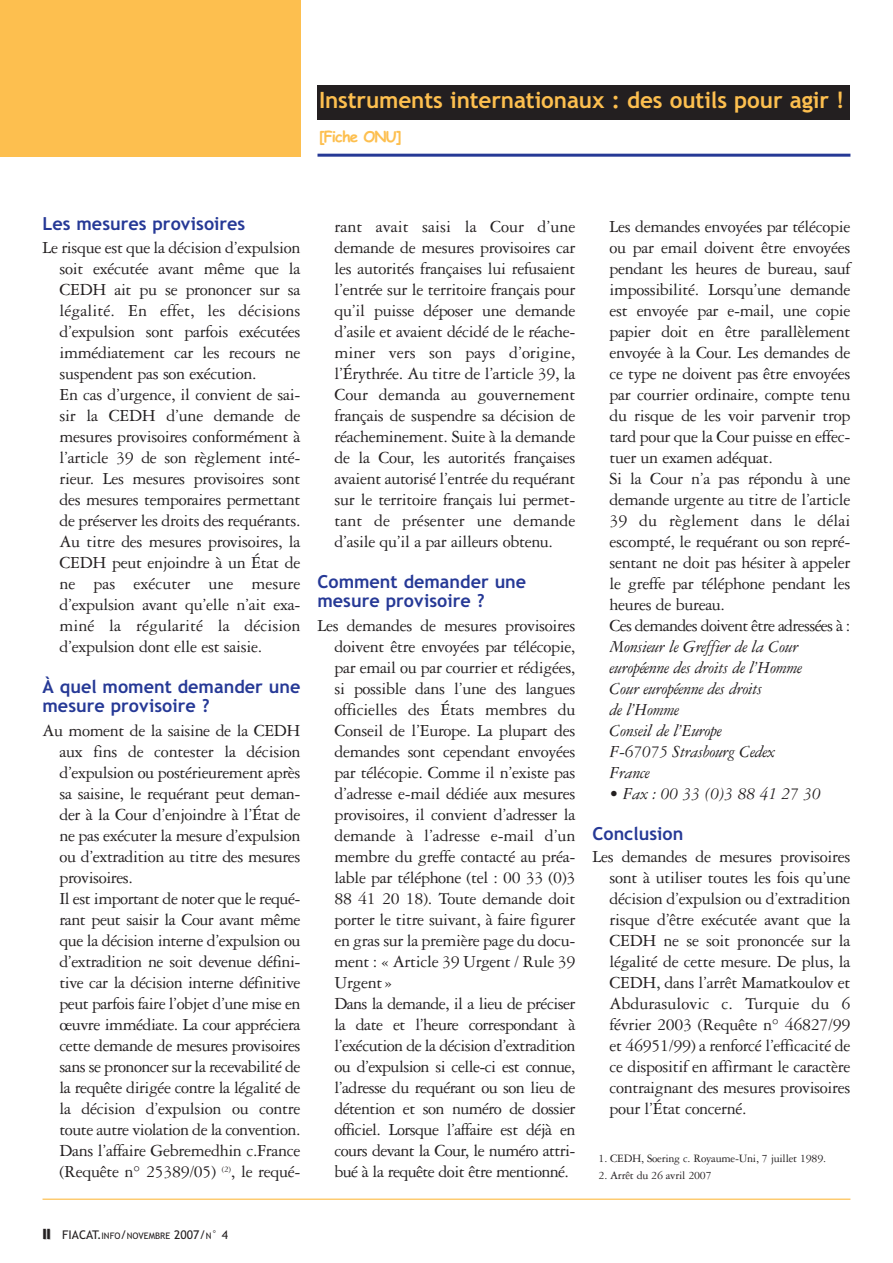
<style>
.page{position:relative;width:893px;height:1263px;background:#fff}
.page>*{position:absolute;margin:0;border:0;box-sizing:border-box;transform-origin:0 0}
.t1{font:700 22.5px "Trebuchet MS";letter-spacing:-.005em;color:#fdbf4f}
.t2{font:18px/21px "Garamond Three";letter-spacing:-.02em;color:#231f20}
.t3{font:italic 18px/21px "Garamond Three";letter-spacing:-.02em;color:#231f20}
.t4{font:700 18px/19.5px "Trebuchet MS";color:#263996}
.t5{font:700 15px "Comic Sans MS";letter-spacing:-.06em;color:#fdbf4f}
.t6{font:700 13.5px "Futura";color:#231f20}
.t7{font:12px "Garamond Three";letter-spacing:-.02em;color:#231f20}
.t8{font:12px "Trebuchet MS";color:#231f20}
.s1{font-size:9px}
</style>
<div class="page">
<hr style="left:43px;top:1198px;width:807px;height:2px;background:#fdbf4f">
<div style="left:0;top:0;width:300px;height:157px;background:#fdbf4f"></div>
<div style="left:317px;top:85px;width:533px;height:34px;background:#231f20"></div>
<hr style="left:317px;top:154px;width:533px;height:3px;background:#263996">
<p class="t1" style="left:319px;top:87px;width:527px">Instruments internationaux : des outils pour agir !</p>
<p class="t5" style="left:319px;top:128px;width:84px">[Fiche ONU]</p>
<p class="t4" style="left:43px;top:214px;width:204px">Les mesures provisoires</p>
<p class="t2" style="left:60px;top:239px;width:243px;text-indent:-17px">Le risque est que la décision d’expulsion soit exécutée avant même que la CEDH ait pu se prononcer sur sa légalité. En effet, les décisions d’expulsion sont parfois exécutées immédiatement car les recours ne suspendent pas son exécution.<br>En cas d’urgence, il convient de sai&shy;sir la CEDH d’une demande de mesures provisoires conformément à l’article 39 de son règlement inté&shy;rieur. Les mesures provisoires sont des mesures temporaires permettant de préserver les droits des requérants.<br>Au titre des mesures provisoires, la CEDH peut enjoindre à un État de ne pas exécuter une mesure d’expulsion avant qu’elle n’ait exa&shy;miné la régularité la décision d’expulsion dont elle est saisie.</p>
<p class="t4" style="left:43px;top:677px;width:259px">À quel moment demander une mesure provisoire ?</p>
<p class="t2" style="left:60px;top:722px;width:242px;text-indent:-17px">Au moment de la saisine de la CEDH aux fins de contester la décision d’expulsion ou postérieurement après sa saisine, le requérant peut deman&shy;der à la Cour d’enjoindre à l’État de ne pas exécuter la mesure d’expulsion ou d’extradition au titre des mesures provisoires.<br>Il est important de noter que le requé&shy;rant peut saisir la Cour avant même que la décision interne d’expulsion ou d’extradition ne soit devenue défini&shy;tive car la décision interne définitive peut parfois faire l’objet d’une mise en œuvre immédiate. La cour appréciera cette demande de mesures provisoires sans se prononcer sur la recevabilité de la requête dirigée contre la légalité de la décision d’expulsion ou contre toute autre violation de la convention.<br>Dans l’affaire Gebremedhin c.France (Requête n° 25389/05) <sup>(2)</sup>, le requé-</p>
<p class="t2" style="left:334px;top:218px;width:242px;text-align:justify">rant avait saisi la Cour d’une demande de mesures provisoires car les autorités françaises lui refusaient l’entrée sur le territoire français pour qu’il puisse déposer une demande d’asile et avaient décidé de le réache&shy;miner vers son pays d’origine, l’Érythrée. Au titre de l’article 39, la Cour demanda au gouvernement français de suspendre sa décision de réacheminement. Suite à la demande de la Cour, les autorités françaises avaient autorisé l’entrée du requérant sur le territoire français lui permet&shy;tant de présenter une demande d’asile qu’il a par ailleurs obtenu.</p>
<p class="t4" style="left:317px;top:572px;width:210px">Comment demander une mesure provisoire ?</p>
<p class="t2" style="left:334px;top:617px;width:242px;text-indent:-17px">Les demandes de mesures provisoires doivent être envoyées par télécopie, par email ou par courrier et rédigées, si possible dans l’une des langues officielles des États membres du Conseil de l’Europe. La plupart des demandes sont cependant envoyées par télécopie. Comme il n’existe pas d’adresse e-mail dédiée aux mesures provisoires, il convient d’adresser la demande à l’adresse e-mail d’un membre du greffe contacté au préa&shy;lable par téléphone (tel : 00 33 (0)3<br>88 41 20 18). Toute demande doit porter le titre suivant, à faire figurer en gras sur la première page du docu&shy;ment : « Article 39 Urgent / Rule 39<br>Urgent»<br>Dans la demande, il a lieu de préciser la date et l’heure correspondant à l’exécution de la décision d’extradition ou d’expulsion si celle-ci est connue, l’adresse du requérant ou son lieu de détention et son numéro de dossier officiel. Lorsque l’affaire est déjà en cours devant la Cour, le numéro attri&shy;bué à la requête doit être mentionné.</p>
<p class="t2" style="left:609px;top:218px;width:242px">Les demandes envoyées par télécopie ou par email doivent être envoyées pendant les heures de bureau, sauf impossibilité. Lorsqu’une demande est envoyée par e-mail, une copie papier doit en être parallèlement envoyée à la Cour. Les demandes de ce type ne doivent pas être envoyées par courrier ordinaire, compte tenu du risque de les voir parvenir trop tard pour que la Cour puisse en effec&shy;tuer un examen adéquat.<br>Si la Cour n’a pas répondu à une demande urgente au titre de l’article 39 du règlement dans le délai escompté, le requérant ou son repré&shy;sentant ne doit pas hésiter à appeler le greffe par téléphone pendant les heures de bureau.<br>Ces demandes doivent être adressées à :</p>
<p class="t3" style="left:609px;top:638px;width:194px">Monsieur le Greffier de la Cour européenne des droits de l’Homme<br>Cour européenne des droits<br>de l’Homme<br>Conseil de l’Europe<br>F-67075 Strasbourg Cedex<br>France</p>
<p class="t3" style="left:609px;top:785px;width:213px">• Fax : 00 33 (0)3 88 41 27 30</p>
<p class="t4" style="left:592px;top:824px;width:92px">Conclusion</p>
<p class="t2" style="left:609px;top:848px;width:242px;text-align:justify;text-indent:-17px">Les demandes de mesures provisoires sont à utiliser toutes les fois qu’une décision d’expulsion ou d’extradition risque d’être exécutée avant que la CEDH ne se soit prononcée sur la légalité de cette mesure. De plus, la CEDH, dans l’arrêt Mamatkoulov et Abdurasulovic c. Turquie du 6 février 2003 (Requête n° 46827/99 et 46951/99) a renforcé l’efficacité de ce dispositif en affirmant le caractère contraignant des mesures provisoires pour l’État concerné.</p>
<p class="t7" style="left:599px;top:1154px;width:229px">1. CEDH, Soering c. Royaume-Uni, 7 juillet 1989.</p>
<p class="t7" style="left:599px;top:1171px;width:115px">2. Arrêt du 26 avril 2007</p>
<p class="t6" style="left:43px;top:1228px;width:10px">II</p>
<p class="t8" style="left:62px;top:1227px;width:167px">FIACAT.<span class="s1">INFO</span>/<span class="s1">NOVEMBRE</span> 2007/<span class="s1">N</span>° 4</p>
</div>
